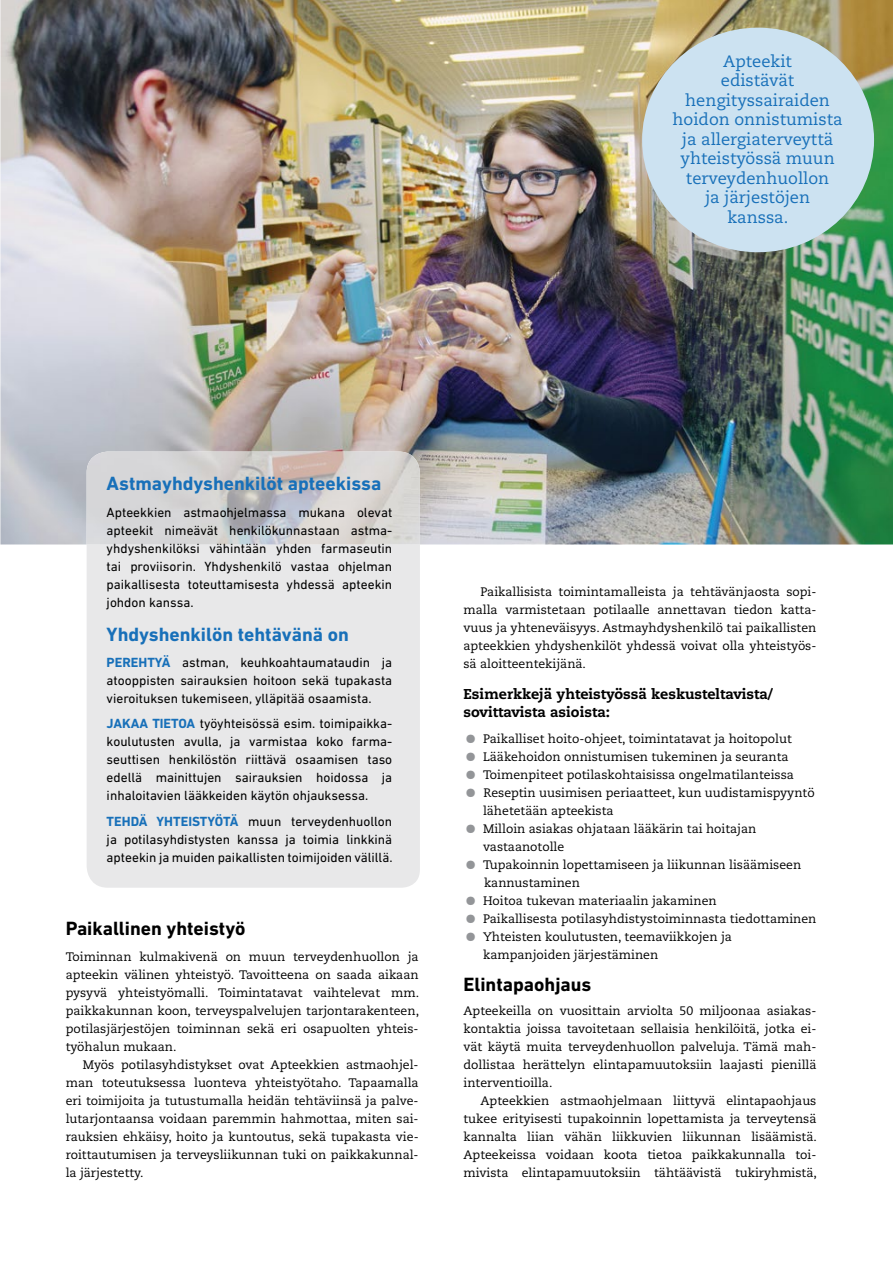
<style>
.page{position:relative;width:893px;height:1263px;background:#fff}
.page>*{position:absolute;margin:0;border:0;box-sizing:border-box;transform-origin:0 0}
.t1{font:700 19.5px "DIN Next LT Pro";color:#1870b9}
.t2{font:700 19.5px "DIN Next LT Pro";color:#000}
.t3{font:16.5px/19.5px "Caecilia LT Std";color:#1870b9;text-align:center}
.t4{font:800 14.25px/18px "Caecilia LT Std";color:#000}
.t5{font:13.5px/18px "DIN Next LT Pro";color:#000;text-align:justify}
.t6{font:12.3px/18px "Caecilia LT Std";color:#000;text-align:justify}
.s1{font-weight:700;color:#1870b9}
.s2{font-family:"DIN Next LT Pro";font-size:33px;color:#939598}
.s3{font-family:"DIN Next LT Pro";font-size:14.25px;color:#fff}
</style>
<div class="page">
<img style="left:0;top:0;width:893px;height:544px">
<div style="left:642px;top:28px;width:232px;height:224px;background:#cce2f1;border-radius:50%"></div>
<div style="left:87px;top:544px;width:333px;height:344px;background:#e8e8e9"></div>
<img style="left:87px;top:452px;width:333px;height:92px">
<h2 class="t3" style="left:673px;top:51px;width:171px">Apteekit<br>edistävät hengityssairaiden hoidon onnistumista ja allergiaterveyttä yhteistyössä muun terveydenhuollon<br>ja järjestöjen kanssa.</h2>
<h1 class="t1" style="left:107px;top:472px;width:276px">Astmayhdyshenkilöt apteekissa</h1>
<p class="t5" style="left:107px;top:503px;width:287px">Apteekkien astmaohjelmassa mukana olevat aptee kit nimeävät henkilökunnastaan astma&shy;yhdyshenkilöksi vähin tään yhden farmaseutin tai proviisorin. Yhdys henkilö vastaa ohjelman paikallisesta toteuttamisesta yhdessä apteekin joh don kanssa.</p>
<h1 class="t1" style="left:107px;top:623px;width:244px">Yhdyshenkilön tehtävänä on</h1>
<p class="t5" style="left:107px;top:653px;width:287px"><span class="s1">PEREHTYÄ</span> astman, keuhkoahtaumataudin ja atoo p pisten sairauksien hoitoon sekä tupakasta vieroi tuksen tukemiseen, ylläpitää osaamista.</p>
<p class="t5" style="left:107px;top:714px;width:287px"><span class="s1">JAKAA TIETOA</span> työyhteisössä esim. toimi paikka - kou lu tusten avulla, ja varmistaa koko farma&shy;seuttisen henki löstön riittävä osaamisen taso edellä mainittu jen sai rauksien hoidossa ja inhaloitavien lääkkeiden käytön ohjauksessa.</p>
<p class="t5" style="left:107px;top:812px;width:287px"><span class="s1">TEHDÄ YHTEISTYÖTÄ</span> muun terveydenhuollon ja poti las yhdistysten kanssa ja toimia linkkinä apteekin ja muiden paikallisten toimijoiden välillä.</p>
<h1 class="t2" style="left:66px;top:917px;width:181px">Paikallinen yhteistyö</h1>
<p class="t6" style="left:66px;top:948px;width:355px">Toiminnan kulmakivenä on muun terveydenhuollon ja apteekin välinen yhteistyö. Tavoitteena on saada aikaan pysyvä yhteistyömalli. Toimintatavat vaihtelevat mm. paikkakunnan koon, terveyspalvelujen tarjontarakenteen, potilasjärjestöjen toiminnan sekä eri osapuolten yhteis&shy;työhalun mukaan.</p>
<p class="t6" style="left:66px;top:1056px;width:354px;text-indent:17px">Myös potilasyhdistykset ovat Apteekkien astmaohjel&shy;man to teu tuksessa luonteva yhteistyötaho. Tapaamalla eri toimijoita ja tutustumalla hei dän tehtäviinsä ja palve&shy;lu tarjontaansa voidaan paremmin hahmottaa, miten sai&shy;rauksien ehkäisy, hoito ja kuntoutus, sekä tupakasta vie&shy;roittautumisen ja terveysliikunnan tuki on paikkakunnal&shy;la järjestetty.</p>
<p class="t6" style="left:463px;top:583px;width:354px;text-indent:17px">Paikallisista toimintamalleista ja tehtävänjaosta sopi&shy;malla varmistetaan potilaalle annettavan tiedon katta&shy;vuus ja yhte neväisyys. Astmayhdyshenkilö tai paikallisten ap teek kien yhdyshenkilöt yhdessä voivat olla yhteistyös&shy;sä aloitteen tekijänä.</p>
<p class="t4" style="left:463px;top:685px;width:311px">Esimerkkejä yhteistyössä keskusteltavista/ sovittavista asioista:</p>
<p class="t6" style="left:463px;top:730px;width:330px"><span class="s2">•</span> Paikalliset hoito-ohjeet, toimintatavat ja hoitopolut</p>
<p class="t6" style="left:463px;top:748px;width:327px"><span class="s2">•</span><span class="s3">•</span> Lääkehoidon onnistumisen tukeminen ja seuranta</p>
<p class="t6" style="left:463px;top:766px;width:332px"><span class="s2">•</span> Toimenpiteet potilaskohtaisissa ongelmatilanteissa</p>
<p class="t6" style="left:483px;top:784px;width:333px;text-indent:-20px"><span class="s2">•</span> Reseptin uusimisen periaatteet, kun uudista mis pyyntö lähetetään apteekista</p>
<p class="t6" style="left:483px;top:820px;width:275px;text-indent:-20px"><span class="s2">•</span> Milloin asiakas ohjataan lääkärin tai hoitajan vastaanotolle</p>
<p class="t6" style="left:484px;top:856px;width:319px;text-indent:-21px"><span class="s2">•</span> Tupakoinnin lopettamiseen ja liikunnan lisäämiseen kannustaminen</p>
<p class="t6" style="left:463px;top:892px;width:255px"><span class="s2">•</span> Hoitoa tukevan materiaalin jakaminen</p>
<p class="t6" style="left:463px;top:910px;width:354px"><span class="s2">•</span> Paikallisesta potilasyhdistystoiminnasta tiedottaminen</p>
<p class="t6" style="left:483px;top:928px;width:250px;text-indent:-20px"><span class="s2">•</span> Yhteisten koulutusten, teemaviikkojen ja kampan joi den järjestäminen</p>
<h1 class="t2" style="left:463px;top:973px;width:129px">Elintapaohjaus</h1>
<p class="t6" style="left:463px;top:1002px;width:354px">Apteekeilla on vuosittain arviolta 50 miljoonaa asiakas&shy;kon taktia joissa tavoitetaan sellaisia henkilöitä, jotka ei - vät käytä muita terveydenhuollon palveluja. Tämä mah&shy;dol listaa herättelyn elintapamuutoksiin laajasti pienillä inter ven tioilla.</p>
<p class="t6" style="left:463px;top:1092px;width:355px;text-indent:17px">Apteekkien astmaohjelmaan liittyvä elintapaohjaus tukee eri tyisesti tupakoinnin lopettamista ja tervey tensä kan nalta liian vähän liikkuvien liikunnan lisäämistä.<br>Apteekeissa voidaan koota tietoa paikka kunnalla toi&shy;mi vista elintapamuu tok siin tähtäävistä tukiryhmistä,</p>
</div>
